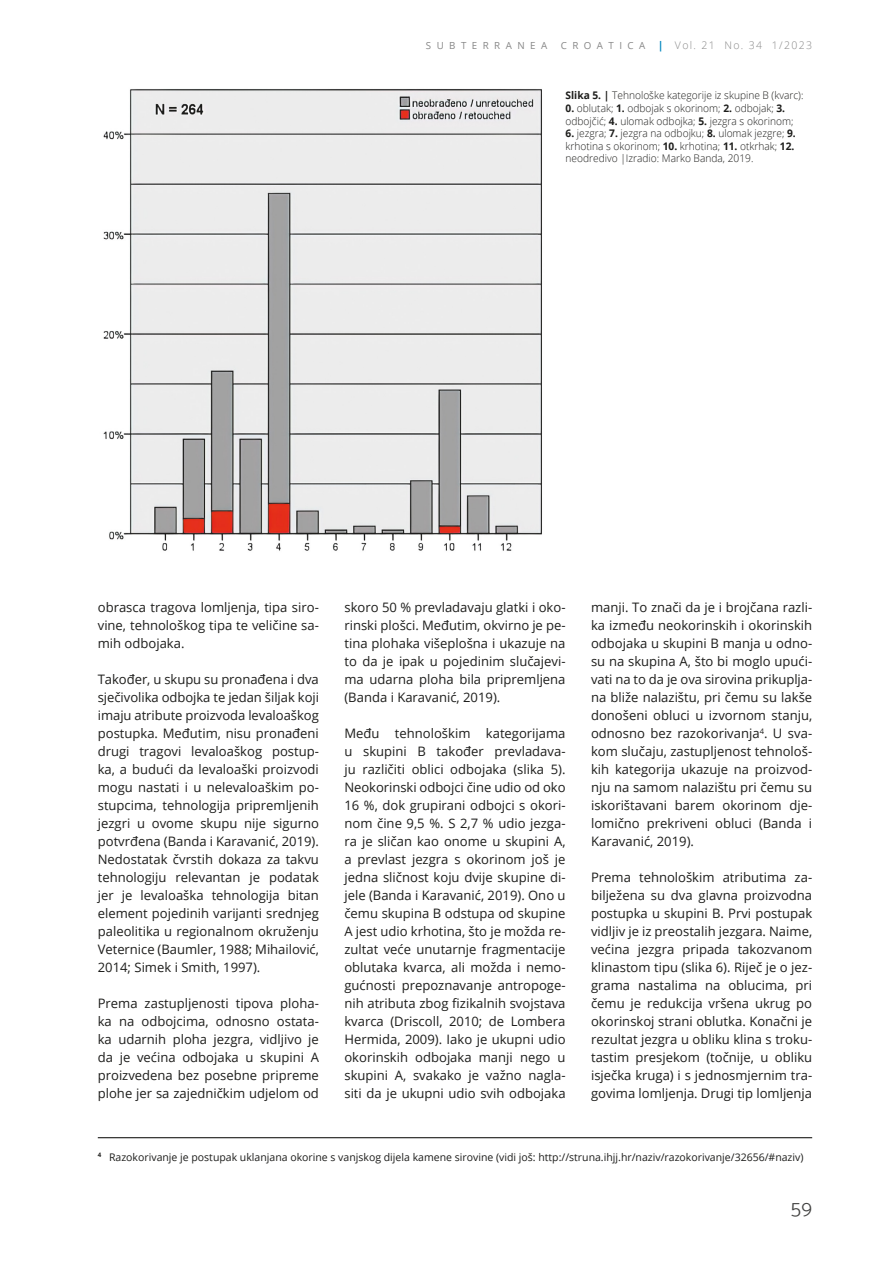
<style>
.page{position:relative;width:893px;height:1263px;background:#fff}
.page>*{position:absolute;margin:0;border:0;box-sizing:border-box;transform-origin:0 0}
.t1{font:300 21px "Catamaran";color:#424241}
.t2{font:13.05px/18px "Open Sans";color:#1d1d1b;text-align:justify}
.t3{font:300 10.5px/12.6px "Open Sans";color:#1d1d1b}
.t4{font:10.5px "Open Sans";color:#1d1d1b}
.t5{font:300 10.5px "Open Sans";letter-spacing:.13em;color:#878787}
.t6{font:9.75px "Open Sans";letter-spacing:.56em;color:#878787}
.s1{font-weight:400;font-size:9.75px}
.s2{font-weight:700;color:#0086be}
.s3{font-weight:700}
</style>
<div class="page">
<hr style="left:98px;top:1137px;width:714px;height:1px;background:#1d1d1b">
<img style="left:103px;top:89px;width:439px;height:462px">
<p class="t6" style="left:426px;top:39px;width:123px">SUBTERRANEA</p>
<p class="t5" style="left:561px;top:38px;width:253px"><span class="s1">C R O A T I C A</span> <span class="s2">|</span> Vol. 21 No. 34 1/2023</p>
<p class="t3" style="left:566px;top:89px;width:239px"><span class="s3">Slika 5. |</span> Tehnološke kategorije iz skupine B (kvarc):</p>
<p class="t3" style="left:566px;top:102px;width:229px"><span class="s3">0.</span> oblutak; <span class="s3">1.</span> odbojak s okorinom; <span class="s3">2.</span> odbojak; <span class="s3">3. </span>odbojčić; <span class="s3">4.</span> ulomak odbojka; <span class="s3">5.</span> jezgra s okorinom;</p>
<p class="t3" style="left:566px;top:127px;width:232px"><span class="s3">6.</span> jezgra; <span class="s3">7.</span> jezgra na odbojku; <span class="s3">8.</span> ulomak jezgre; <span class="s3">9. </span>krhotina s okorinom; <span class="s3">10.</span> krhotina; <span class="s3">11.</span> otkrhak; <span class="s3">12. </span>neodredivo |Izradio: Marko Banda, 2019.</p>
<p class="t2" style="left:98px;top:598px;width:223px">obrasca tragova lomljenja, tipa siro&shy;vine, tehnološkog tipa te veličine sa&shy;mih odbojaka.</p>
<p class="t2" style="left:98px;top:670px;width:223px">Također, u skupu su pronađena i dva sječivolika odbojka te jedan šiljak koji imaju atribute proizvoda levaloaškog postupka. Međutim, nisu pronađeni drugi tragovi levaloaškog postup&shy;ka, a budući da levaloaški proizvodi mogu nastati i u nelevaloaškim po&shy;stupcima, tehnologija pripremljenih jezgri u ovome skupu nije sigurno potvrđena (Banda i Karavanić, 2019).<br>Nedostatak čvrstih dokaza za takvu tehnologiju relevantan je podatak jer je levaloaška tehnologija bitan element pojedinih varijanti srednjeg paleolitika u regionalnom okruženju Veternice (Baumler, 1988; Mihailović, 2014; Simek i Smith, 1997).</p>
<p class="t2" style="left:98px;top:994px;width:223px">Prema zastupljenosti tipova ploha&shy;ka na odbojcima, odnosno ostata&shy;ka udarnih ploha jezgra, vidljivo je da je većina odbojaka u skupini A proizvedena bez posebne pripreme plohe jer sa zajedničkim udjelom od</p>
<p class="t2" style="left:344px;top:598px;width:223px">skoro 50 % prevladavaju glatki i oko&shy;rinski plošci. Međutim, okvirno je pe&shy;tina plohaka višeplošna i ukazuje na to da je ipak u pojedinim slučajevi&shy;ma udarna ploha bila pripremljena (Banda i Karavanić, 2019).</p>
<p class="t2" style="left:344px;top:724px;width:223px">Među tehnološkim kategorijama u skupini B također prevladava&shy;ju različiti oblici odbojaka (slika 5).<br>Neokorinski odbojci čine udio od oko 16 %, dok grupirani odbojci s okori&shy;nom čine 9,5 %. S 2,7 % udio jezga&shy;ra je sličan kao onome u skupini A, a prevlast jezgra s okorinom još je jedna sličnost koju dvije skupine di&shy;jele (Banda i Karavanić, 2019). Ono u čemu skupina B odstupa od skupine A jest udio krhotina, što je možda re&shy;zultat veće unutarnje fragmentacije oblutaka kvarca, ali možda i nemo&shy;gućnosti prepoznavanje antropoge&shy;nih atributa zbog fizikalnih svojstava kvarca (Driscoll, 2010; de Lombera Hermida, 2009). Iako je ukupni udio okorinskih odbojaka manji nego u skupini A, svakako je važno nagla&shy;siti da je ukupni udio svih odbojaka</p>
<p class="t2" style="left:591px;top:598px;width:223px">manji. To znači da je i brojčana razli&shy;ka između neokorinskih i okorinskih odbojaka u skupini B manja u odno&shy;su na skupina A, što bi moglo upući&shy;vati na to da je ova sirovina prikuplja&shy;na bliže nalazištu, pri čemu su lakše donošeni obluci u izvornom stanju, odnosno bez razokorivanja<sup>4</sup>. U sva&shy;kom slučaju, zastupljenost tehnološ&shy;kih kategorija ukazuje na proizvod&shy;nju na samom nalazištu pri čemu su iskorištavani barem okorinom dje&shy;lomično prekriveni obluci (Banda i Karavanić, 2019).</p>
<p class="t2" style="left:591px;top:868px;width:223px">Prema tehnološkim atributima za&shy;bilježena su dva glavna proizvodna postupka u skupini B. Prvi postupak vidljiv je iz preostalih jezgara. Naime, većina jezgra pripada takozvanom klinastom tipu (slika 6). Riječ je o jez&shy;grama nastalima na oblucima, pri čemu je redukcija vršena ukrug po okorinskoj strani oblutka. Konačni je rezultat jezgra u obliku klina s troku&shy;tastim presjekom (točnije, u obliku isječka kruga) i s jednosmjernim tra&shy;govima lomljenja. Drugi tip lomljenja</p>
<p class="t4" style="left:98px;top:1150px;width:707px"><sup>4</sup> Razokorivanje je postupak uklanjana okorine s vanjskog dijela kamene sirovine (vidi još: http://struna.ihjj.hr/naziv/razokorivanje/32656/#naziv)</p>
<h1 class="t1" style="left:791px;top:1195px;width:23px">59</h1>
</div>
